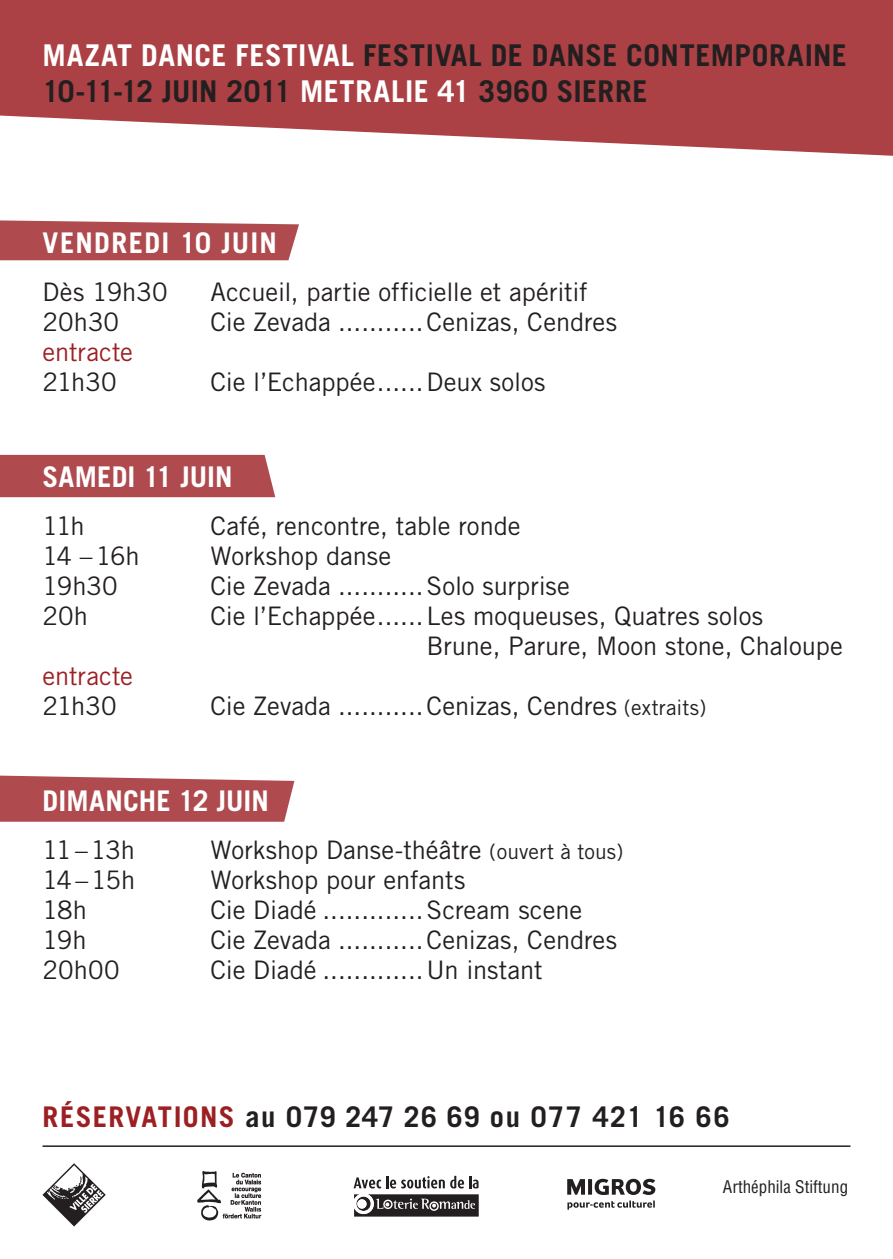
<style>
.page{position:relative;width:893px;height:1259px;background:#fff}
.page>*{position:absolute;margin:0;border:0;box-sizing:border-box;transform-origin:0 0}
.t1{font:700 30px "Trade Gothic";letter-spacing:.02em;color:#231f20}
.t2{font:700 28.5px "Trade Gothic";letter-spacing:.05em;color:#231f20}
.t3{font:700 28.5px "Trade Gothic";letter-spacing:.005em;color:#fff}
.t4{font:700 28.5px "Trade Gothic";letter-spacing:.045em;color:#fff}
.t5{font:25.5px "Trade Gothic";color:#231f20}
.t6{font:25.5px "Trade Gothic";color:#9c1f23}
.t7{font:condensed 17.1px "Helvetica";color:#231f20}
.s1{color:#fff}
.s2{font-size:21px}
.s3{color:#9c1f23}
</style>
<div class="page">
<svg style="left:0;top:775px;width:294px;height:46px;background:#b5595d"></svg>
<div style="left:0;top:455px;width:275px;height:42px;background:#af4b4f"></div>
<svg style="left:0;top:220px;width:299px;height:40px;background:#b5585c"></svg>
<svg style="left:0;top:0;width:893px;height:156px;background:#b5595c"></svg>
<svg style="left:197px;top:1171px;width:64px;height:49px"></svg>
<svg style="left:354px;top:1194px;width:125px;height:22px;background:#555253"></svg>
<svg style="left:354px;top:1175px;width:125px;height:13px"></svg>
<svg style="left:567px;top:1178px;width:88px;height:31px"></svg>
<svg style="left:43px;top:1163px;width:62px;height:63px"></svg>
<hr style="left:43px;top:1145px;width:807px;height:2px;background:#231f20">
<p class="t1" style="left:43px;top:37px;width:806px"><span class="s1">MAZAT DANCE FESTIVAL</span> FESTIVAL DE DANSE CONTEMPORAINE</p>
<p class="t1" style="left:43px;top:73px;width:606px">10-11-12 JUIN 2011 <span class="s1">METRALIE 41</span> 3960 SIERRE</p>
<p class="t4" style="left:43px;top:225px;width:236px">VENDREDI 10 JUIN</p>
<p class="t5" style="left:43px;top:277px;width:127px">Dès 19h30</p>
<p class="t5" style="left:211px;top:277px;width:379px">Accueil, partie officielle et apéritif</p>
<p class="t5" style="left:43px;top:307px;width:78px">20h30</p>
<p class="t5" style="left:211px;top:307px;width:408px">Cie Zevada ...........Cenizas, Cendres</p>
<p class="t6" style="left:43px;top:337px;width:92px">entracte</p>
<p class="t5" style="left:43px;top:367px;width:76px">21h30</p>
<p class="t5" style="left:211px;top:367px;width:336px">Cie l’Echappée......Deux solos</p>
<p class="t3" style="left:43px;top:459px;width:191px">SAMEDI 11 JUIN</p>
<p class="t5" style="left:43px;top:511px;width:44px">11h</p>
<p class="t5" style="left:211px;top:511px;width:312px">Café, rencontre, table ronde</p>
<p class="t5" style="left:43px;top:541px;width:99px">14 – 16h</p>
<p class="t5" style="left:211px;top:541px;width:182px">Workshop danse</p>
<p class="t5" style="left:43px;top:571px;width:77px">19h30</p>
<p class="t5" style="left:211px;top:571px;width:361px">Cie Zevada ...........Solo surprise</p>
<p class="t5" style="left:43px;top:601px;width:47px">20h</p>
<p class="t5" style="left:211px;top:601px;width:554px">Cie l’Echappée......Les moqueuses, Quatres solos</p>
<p class="t5" style="left:427px;top:631px;width:418px">Brune, Parure, Moon stone, Chaloupe</p>
<p class="t6" style="left:43px;top:661px;width:92px">entracte</p>
<p class="t5" style="left:43px;top:691px;width:76px">21h30</p>
<p class="t5" style="left:211px;top:691px;width:497px">Cie Zevada ...........Cenizas, Cendres <span class="s2">(extraits)</span></p>
<p class="t3" style="left:43px;top:783px;width:228px">DIMANCHE 12 JUIN</p>
<p class="t5" style="left:43px;top:835px;width:94px">11–13h</p>
<p class="t5" style="left:211px;top:835px;width:414px">Workshop Danse-théâtre <span class="s2">(ouvert à tous)</span></p>
<p class="t5" style="left:43px;top:865px;width:94px">14–15h</p>
<p class="t5" style="left:211px;top:865px;width:256px">Workshop pour enfants</p>
<p class="t5" style="left:43px;top:895px;width:46px">18h</p>
<p class="t5" style="left:211px;top:895px;width:373px">Cie Diadé .............Scream scene</p>
<p class="t5" style="left:43px;top:925px;width:46px">19h</p>
<p class="t5" style="left:211px;top:925px;width:408px">Cie Zevada ...........Cenizas, Cendres</p>
<p class="t5" style="left:43px;top:955px;width:79px">20h00</p>
<p class="t5" style="left:211px;top:955px;width:334px">Cie Diadé .............Un instant</p>
<p class="t2" style="left:43px;top:1099px;width:689px"><span class="s3">RÉSERVATIONS</span> au 079 247 26 69 ou 077 421 16 66</p>
<p class="t7" style="left:723px;top:1176px;width:127px">Arthéphila Stiftung</p>
</div>
